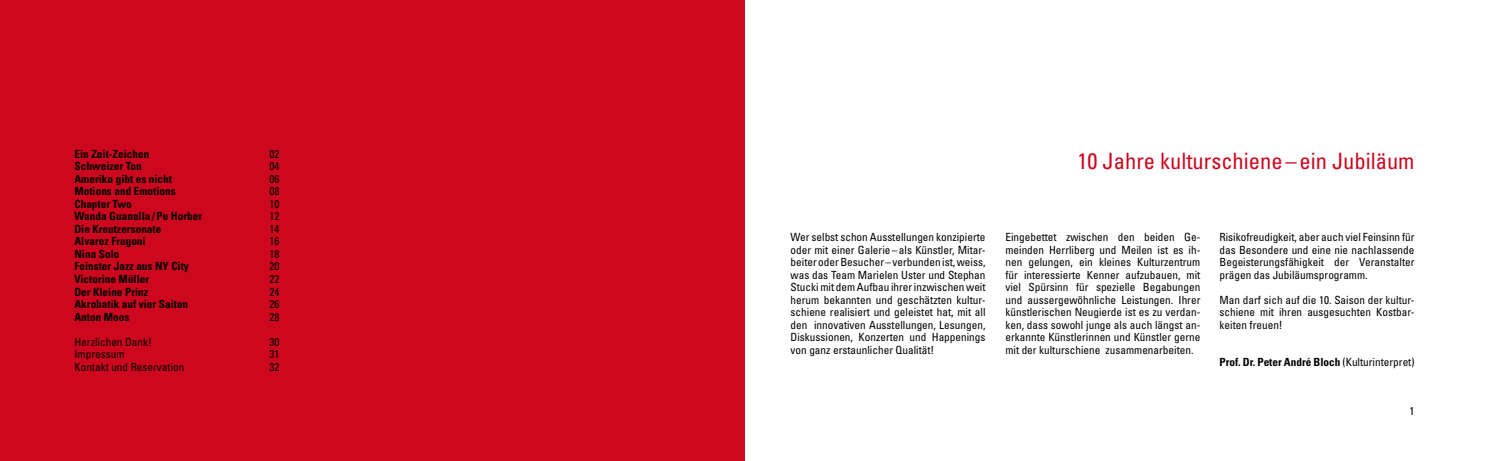
<style>
.page{position:relative;width:1489px;height:461px;background:#fff}
.page>*{position:absolute;margin:0;border:0;box-sizing:border-box;transform-origin:0 0}
.t1{font:condensed 22.5px "Univers";color:#cc071e}
.t2{font:condensed 11.25px/12.5px "Univers";color:#000;text-align:justify}
.t3{font:700 condensed 11.25px "Univers";color:#000}
.s1{font-weight:400}
</style>
<div class="page">
<div style="left:0;top:0;width:744px;height:461px;background:#cc071e"></div>
<p class="t3" style="left:74px;top:147px;width:77px">Ein Zeit-Zeichen</p>
<p class="t2" style="left:269px;top:147px;width:11px">02</p>
<p class="t3" style="left:74px;top:159px;width:69px">Schweizer Ton</p>
<p class="t2" style="left:269px;top:160px;width:11px">04</p>
<p class="t3" style="left:74px;top:172px;width:99px">Amerika gibt es nicht</p>
<p class="t2" style="left:269px;top:172px;width:11px">06</p>
<p class="t3" style="left:74px;top:184px;width:103px">Motions and Emotions</p>
<p class="t2" style="left:269px;top:185px;width:11px">08</p>
<p class="t3" style="left:74px;top:197px;width:59px">Chapter Two</p>
<p class="t2" style="left:269px;top:197px;width:11px">10</p>
<p class="t3" style="left:74px;top:209px;width:129px">Wanda Guanella/Pe Horber</p>
<p class="t2" style="left:269px;top:210px;width:11px">12</p>
<p class="t3" style="left:74px;top:222px;width:88px">Die Kreutzersonate</p>
<p class="t2" style="left:269px;top:222px;width:11px">14</p>
<p class="t3" style="left:74px;top:234px;width:73px">Alvarez Frugoni</p>
<p class="t2" style="left:269px;top:235px;width:11px">16</p>
<p class="t3" style="left:74px;top:247px;width:47px">Nina Solo</p>
<p class="t2" style="left:269px;top:247px;width:11px">18</p>
<p class="t3" style="left:74px;top:259px;width:116px">Feinster Jazz aus NY City</p>
<p class="t2" style="left:269px;top:260px;width:11px">20</p>
<p class="t3" style="left:74px;top:272px;width:76px">Victorine Müller</p>
<p class="t2" style="left:269px;top:272px;width:11px">22</p>
<p class="t3" style="left:74px;top:284px;width:75px">Der Kleine Prinz</p>
<p class="t2" style="left:269px;top:285px;width:11px">24</p>
<p class="t3" style="left:74px;top:297px;width:115px">Akrobatik auf vier Saiten</p>
<p class="t2" style="left:269px;top:297px;width:11px">26</p>
<p class="t3" style="left:74px;top:309px;width:56px">Anton Moos</p>
<p class="t2" style="left:269px;top:310px;width:11px">28</p>
<p class="t2" style="left:74px;top:335px;width:79px">Herzlichen Dank!</p>
<p class="t2" style="left:269px;top:335px;width:11px">30</p>
<p class="t2" style="left:74px;top:347px;width:51px">Impressum</p>
<p class="t2" style="left:269px;top:347px;width:11px">31</p>
<p class="t2" style="left:74px;top:360px;width:111px">Kontakt und Reservation</p>
<p class="t2" style="left:269px;top:360px;width:11px">32</p>
<h1 class="t1" style="left:1077px;top:146px;width:338px">10 Jahre kulturschiene–ein Jubiläum</h1>
<p class="t2" style="left:790px;top:230px;width:196px">Wer selbst schon Ausstellungen konzipierte oder mit einer Galerie–als Künstler, Mitar&shy;beiter oder Besucher–verbunden ist, weiss, was das Team Marielen Uster und Stephan Stucki mit dem Aufbau ihrer inzwischen weit herum bekannten und geschätzten kultur&shy;schiene realisiert und geleistet hat, mit all den innovativen Ausstellungen, Lesungen, Diskussionen, Konzerten und Happenings von ganz erstaunlicher Qualität!</p>
<p class="t2" style="left:1005px;top:230px;width:196px">Eingebettet zwischen den beiden Ge&shy;meinden Herrliberg und Meilen ist es ih&shy;nen gelungen, ein kleines Kulturzentrum für interessierte Kenner aufzubauen, mit viel Spürsinn für spezielle Begabungen und aussergewöhnliche Leistungen. Ihrer künstlerischen Neugierde ist es zu verdan&shy;ken, dass sowohl junge als auch längst an&shy;erkannte Künstlerinnen und Künstler gerne mit der kulturschiene zusammenarbeiten.</p>
<p class="t2" style="left:1219px;top:230px;width:196px">Risikofreudigkeit, aber auch viel Feinsinn für das Besondere und eine nie nachlassende Begeisterungsfähigkeit der Veranstalter prägen das Jubiläumsprogramm.</p>
<p class="t2" style="left:1219px;top:293px;width:196px">Man darf sich auf die 10. Saison der kultur&shy;schiene mit ihren ausgesuchten Kostbar&shy;keiten freuen!</p>
<p class="t3" style="left:1219px;top:355px;width:196px">Prof. Dr. Peter André Bloch <span class="s1">(Kulturinterpret)</span></p>
</div>
